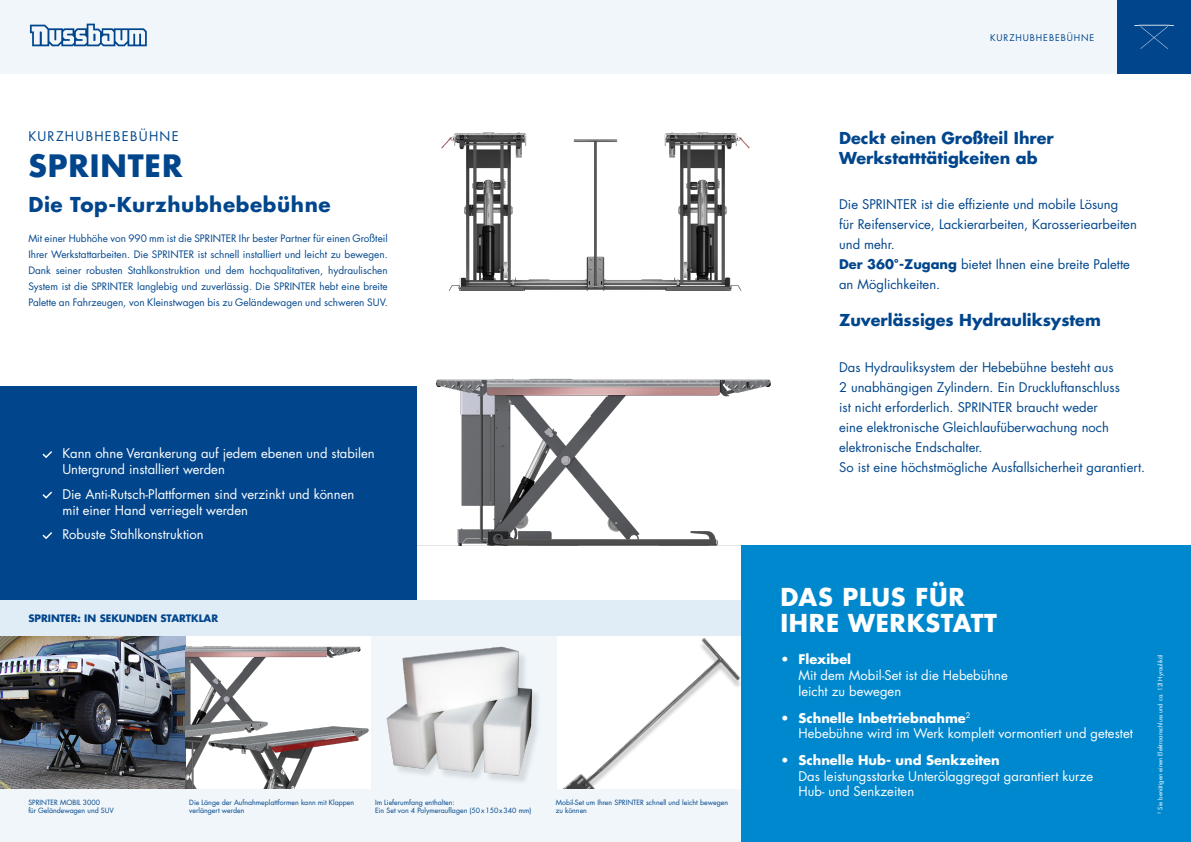
<style>
.page{position:relative;width:1191px;height:842px;background:#fff}
.page>*{position:absolute;margin:0;border:0;box-sizing:border-box;transform-origin:0 0}
.t1{font:700 30px "Futura LT Pro";letter-spacing:.03em;color:#01468c}
.t2{font:700 24px/26px "Futura LT Pro";letter-spacing:.03em;color:#fff}
.t3{font:700 20px "Futura LT Pro";letter-spacing:.03em;color:#01468c}
.t4{font:700 16px/20px "Futura LT Pro";color:#01468c}
.t5{font:13px/20px "Futura LT Pro";color:#01468c}
.t6{font:13px/15.6px "Futura LT Pro";color:#fff}
.t7{font:13px "Futura LT Pro";letter-spacing:.1em;color:#01468c}
.t8{font:10px/16px "Futura LT Pro";color:#01468c;text-align:justify}
.t9{font:700 10px "Futura LT Pro";color:#01468c}
.t10{font:9px "Futura LT Pro";letter-spacing:.1em;color:#01468c}
.légendes{font:7px/8.4px "Futura LT Pro";color:#01468c}
.t11{font:6px "Futura LT Pro";color:#fff}
.s1{font-weight:700}
</style>
<div class="page">
<img style="left:0;top:636px;width:186px;height:153px">
<img style="left:186px;top:646px;width:175px;height:60px">
<img style="left:371px;top:636px;width:186px;height:153px">
<img style="left:186px;top:706px;width:183px;height:83px">
<img style="left:563px;top:637px;width:178px;height:152px">
<img style="left:416px;top:378px;width:355px;height:167px">
<img style="left:441px;top:132px;width:309px;height:159px">
<div style="left:1117px;top:0;width:74px;height:74px;background:#01468c"></div>
<div style="left:595px;top:0;width:522px;height:74px;background:#f0f6fa"></div>
<div style="left:0;top:0;width:595px;height:74px;background:#f0f6fa"></div>
<svg style="left:30px;top:24px;width:117px;height:22px"></svg>
<svg style="left:1134px;top:25px;width:39px;height:24px"></svg>
<div style="left:0;top:789px;width:743px;height:53px;background:#f0f6fa"></div>
<div style="left:0;top:600px;width:743px;height:36px;background:#e1edf6"></div>
<div style="left:0;top:386px;width:416px;height:214px;background:#01468c"></div>
<div style="left:741px;top:545px;width:450px;height:297px;background:#0088ce"></div>
<svg style="left:43px;top:451px;width:9px;height:7px"></svg>
<svg style="left:43px;top:492px;width:9px;height:7px"></svg>
<svg style="left:43px;top:532px;width:9px;height:7px"></svg>
<p class="t7" style="left:28px;top:127px;width:152px">KURZHUBHEBEBÜHNE</p>
<p class="t1" style="left:28px;top:143px;width:156px">SPRINTER</p>
<p class="t3" style="left:28px;top:189px;width:304px">Die Top-Kurzhubhebebühne</p>
<p class="t8" style="left:28px;top:230px;width:361px">Mit einer Hubhöhe von 990 mm ist die SPRINTER Ihr bester Partner für einen Großteil Ihrer Werkstattarbeiten. Die SPRINTER ist schnell installiert und leicht zu bewegen.<br>Dank seiner robusten Stahlkonstruktion und dem hochqualitativen, hydraulischen System ist die SPRINTER langlebig und zuverlässig. Die SPRINTER hebt eine breite Palette an Fahrzeugen, von Kleinstwagen bis zu Geländewagen und schweren SUV.</p>
<p class="t6" style="left:62px;top:445px;width:314px;line-height:16px">Kann ohne Verankerung auf jedem ebenen und stabilen<br>Untergrund installiert werden</p>
<p class="t6" style="left:62px;top:486px;width:293px;line-height:16px">Die Anti-Rutsch-Plattformen sind verzinkt und können mit einer Hand verriegelt werden</p>
<p class="t6" style="left:62px;top:526px;width:143px">Robuste Stahlkonstruktion</p>
<p class="t9" style="left:28px;top:610px;width:191px">SPRINTER: IN SEKUNDEN STARTKLAR</p>
<p class="légendes" style="left:28px;top:798px;width:87px">SPRINTER MOBIL 3000<br>für Geländewagen und SUV</p>
<p class="légendes" style="left:189px;top:798px;width:166px">Die Länge der Aufnahmeplattformen kann mit Klappen verlängert werden</p>
<p class="légendes" style="left:375px;top:798px;width:158px">Im Lieferumfang enthalten:<br>Ein Set von 4 Polymerauflagen (50x150x340 mm)</p>
<p class="légendes" style="left:556px;top:798px;width:174px">Mobil-Set um Ihren SPRINTER schnell und leicht bewegen zu können</p>
<p class="t10" style="left:990px;top:31px;width:106px">KURZHUBHEBEBÜHNE</p>
<p class="t4" style="left:839px;top:127px;width:216px">Deckt einen Großteil Ihrer<br>Werkstatttätigkeiten ab</p>
<p class="t5" style="left:839px;top:194px;width:299px">Die SPRINTER ist die effiziente und mobile Lösung<br>für Reifenservice, Lackierarbeiten, Karosseriearbeiten und mehr.<br><span class="s1">Der 360°-Zugang</span> bietet Ihnen eine breite Palette an Möglichkeiten.</p>
<p class="t4" style="left:839px;top:310px;width:263px">Zuverlässiges Hydrauliksystem</p>
<p class="t5" style="left:839px;top:357px;width:307px">Das Hydrauliksystem der Hebebühne besteht aus<br>2 unabhängigen Zylindern. Ein Druckluftanschluss<br>ist nicht erforderlich. SPRINTER braucht weder<br>eine elektronische Gleichlaufüberwachung noch elektronische Endschalter.<br>So ist eine höchstmögliche Ausfallsicherheit garantiert.</p>
<p class="t2" style="left:780px;top:583px;width:218px">DAS PLUS FÜR<br>IHRE WERKSTATT</p>
<p class="t6" style="left:798px;top:652px;width:211px;text-indent:-18px"><span class="s1">• Flexibel<br></span>Mit dem Mobil-Set ist die Hebebühne leicht zu bewegen</p>
<p class="t6" style="left:798px;top:710px;width:336px;text-indent:-18px"><span class="s1">• Schnelle Inbetriebnahme</span><sup>2<br></sup>Hebebühne wird im Werk komplett vormontiert und getestet</p>
<p class="t6" style="left:798px;top:752px;width:296px;text-indent:-18px"><span class="s1">• Schnelle Hub- und Senkzeiten<br></span>Das leistungsstarke Unterölaggregat garantiert kurze<br>Hub- und Senkzeiten</p>
<p class="t11" style="left:1156px;top:814px;width:161px;rotate:-90deg"><sup>2</sup> Sie benötigen einen Elektroanschluss und ca. 12l Hyrauliköl</p>
</div>
